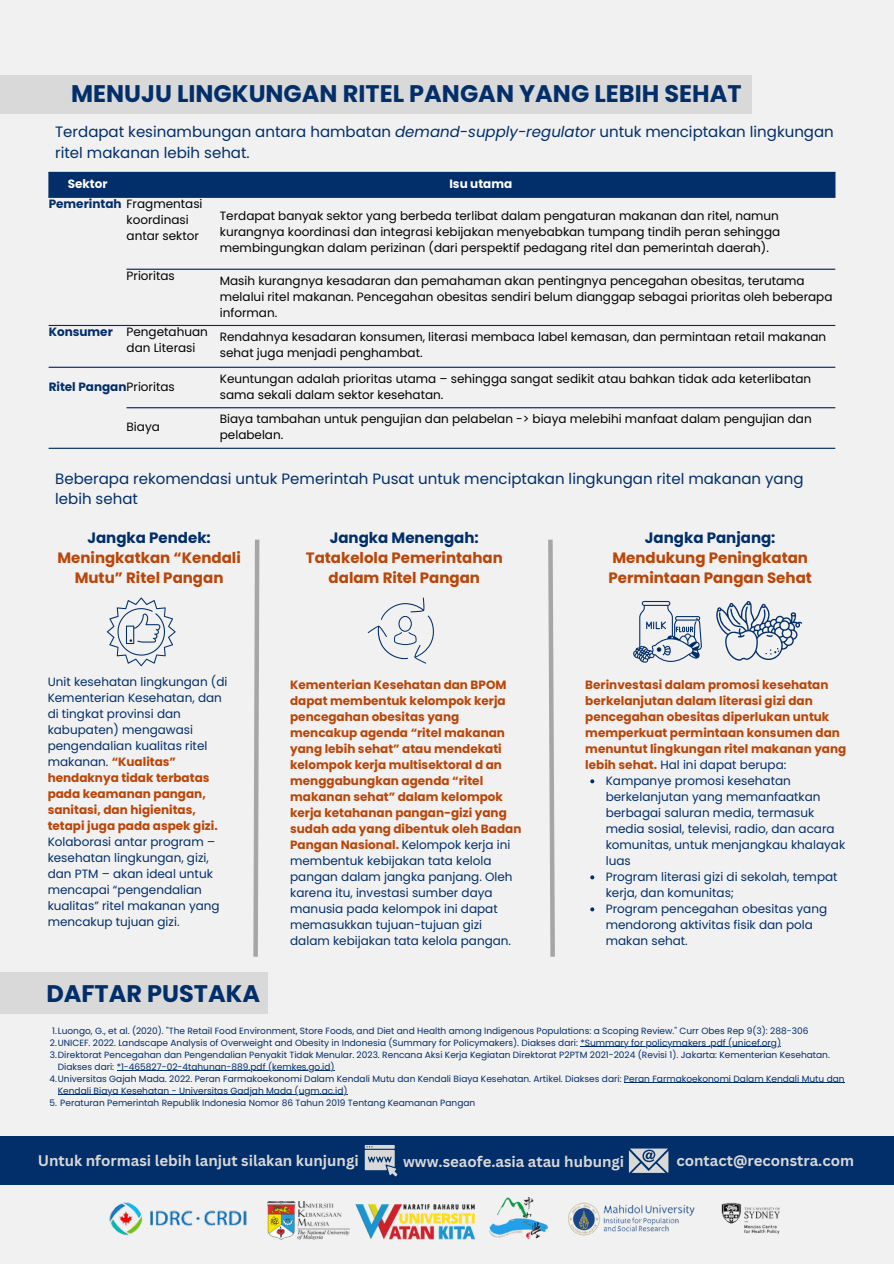
<style>
.page{position:relative;width:894px;height:1264px;background:#fff}
.page>*{position:absolute;margin:0;border:0;box-sizing:border-box;transform-origin:0 0}
.t1{font:700 24px "Poppins";color:#022e69}
.t2{font:15px/20.2px "Poppins";color:#022e69}
.t3{font:700 15px/20.2px "Poppins";color:#ba4609;text-align:center}
.t4{font:700 15px "Canva Sans";color:#d9d9d9}
.t5{font:12px/16px "Poppins";color:#000}
.t6{font:700 12px/16px "Poppins";color:#ba4609}
.t7{font:12px/16px "Poppins";color:#022e69}
.t8{font:700 12px "Poppins";color:#022e69}
.t9{font:700 12px "Poppins";color:#fff}
.t10{font:9px/12px "Poppins";color:#022e69}
.s1{font-style:italic}
.s2{font-weight:700;color:#022e69}
.s3{font-weight:400;color:#000}
.s4{color:#022e69}
.s5{font-weight:700;color:#ba4609}
.s6{font-weight:400;color:#022e69}
</style>
<div class="page">
<div style="left:0;top:0;width:893px;height:1263px;background:#f1f1f1"></div>
<svg style="left:716px;top:601px;width:86px;height:59px"></svg>
<svg style="left:633px;top:601px;width:68px;height:61px"></svg>
<svg style="left:107px;top:597px;width:68px;height:69px"></svg>
<svg style="left:253px;top:539px;width:7px;height:418px"></svg>
<img style="left:267px;top:1201px;width:207px;height:38px">
<img style="left:721px;top:1202px;width:59px;height:33px">
<img style="left:109px;top:1202px;width:138px;height:34px">
<img style="left:568px;top:1202px;width:127px;height:34px">
<img style="left:489px;top:1197px;width:58px;height:42px">
<svg style="left:548px;top:539px;width:7px;height:418px"></svg>
<div style="left:0;top:1136px;width:893px;height:48px;background:#022e69"></div>
<svg style="left:367px;top:597px;width:67px;height:66px"></svg>
<div style="left:0;top:76px;width:751px;height:38px;background:#d9d9d9"></div>
<div style="left:0;top:972px;width:267px;height:42px;background:#d9d9d9"></div>
<div style="left:49px;top:173px;width:786px;height:24px;background:#022e69"></div>
<hr style="left:49px;top:172px;width:786px;height:1px;background:#022e69">
<hr style="left:49px;top:197px;width:786px;height:1px;background:#022e69">
<hr style="left:126px;top:269px;width:709px;height:1px;background:#022e69">
<hr style="left:49px;top:325px;width:786px;height:1px;background:#022e69">
<hr style="left:49px;top:367px;width:786px;height:1px;background:#022e69">
<hr style="left:126px;top:407px;width:709px;height:1px;background:#022e69">
<hr style="left:49px;top:448px;width:786px;height:1px;background:#022e69">
<hr style="left:580px;top:1046px;width:201px;height:1px;background:#022e69">
<hr style="left:117px;top:1070px;width:217px;height:1px;background:#022e69">
<hr style="left:623px;top:1082px;width:221px;height:1px;background:#022e69">
<hr style="left:58px;top:1094px;width:289px;height:1px;background:#022e69">
<svg style="left:590px;top:779px;width:4px;height:4px"></svg>
<svg style="left:590px;top:875px;width:4px;height:4px"></svg>
<svg style="left:590px;top:907px;width:4px;height:4px"></svg>
<svg style="left:364px;top:1145px;width:33px;height:31px"></svg>
<svg style="left:628px;top:1148px;width:40px;height:24px"></svg>
<h4 class="t1" style="left:71px;top:77px;width:671px">MENUJU LINGKUNGAN RITEL PANGAN YANG LEBIH SEHAT</h4>
<p class="t2" style="left:55px;top:122px;width:780px">Terdapat kesinambungan antara hambatan <span class="s1">demand-supply-regulator</span> untuk menciptakan lingkungan ritel makanan lebih sehat.</p>
<p class="t9" style="left:68px;top:175px;width:41px">Sektor</p>
<p class="t9" style="left:449px;top:175px;width:64px">Isu utama</p>
<p class="t5" style="left:49px;top:195px;width:155px"><span class="s2">Pemerintah</span> Fragmentasi</p>
<p class="t5" style="left:126px;top:211px;width:74px">koordinasi antar sektor</p>
<p class="t5" style="left:220px;top:207px;width:562px;text-align:justify">Terdapat banyak sektor yang berbeda terlibat dalam pengaturan makanan dan ritel, namun kurangnya koordinasi dan integrasi kebijakan menyebabkan tumpang tindih peran sehingga membingungkan dalam perizinan (dari perspektif pedagang ritel dan pemerintah daerah).</p>
<p class="t5" style="left:126px;top:267px;width:50px">Prioritas</p>
<p class="t5" style="left:220px;top:272px;width:614px">Masih kurangnya kesadaran dan pemahaman akan pentingnya pencegahan obesitas, terutama melalui ritel makanan. Pencegahan obesitas sendiri belum dianggap sebagai prioritas oleh beberapa informan.</p>
<p class="t8" style="left:49px;top:323px;width:66px">Konsumer</p>
<p class="t5" style="left:126px;top:323px;width:83px">Pengetahuan dan Literasi</p>
<p class="t5" style="left:220px;top:329px;width:607px">Rendahnya kesadaran konsumen, literasi membaca label kemasan, dan permintaan retail makanan sehat juga menjadi penghambat.</p>
<p class="t8" style="left:49px;top:378px;width:128px">Ritel Pangan<span class="s3">Prioritas</span></p>
<h3 class="t5" style="left:220px;top:370px;width:592px">Keuntungan adalah prioritas utama – sehingga sangat sedikit atau bahkan tidak ada keterlibatan sama sekali dalam sektor kesehatan.</h3>
<h2 class="t5" style="left:126px;top:419px;width:35px">Biaya</h2>
<p class="t5" style="left:220px;top:411px;width:593px">Biaya tambahan untuk pengujian dan pelabelan -&gt; biaya melebihi manfaat dalam pengujian dan pelabelan.</p>
<p class="t2" style="left:55px;top:468px;width:749px">Beberapa rekomendasi untuk Pemerintah Pusat untuk menciptakan lingkungan ritel makanan yang lebih sehat</p>
<h1 class="t3" style="left:57px;top:527px;width:185px"><span class="s4">Jangka Pendek:<br></span>Meningkatkan “Kendali<br>Mutu” Ritel Pangan</h1>
<p class="t3" style="left:608px;top:527px;width:205px"><span class="s4">Jangka Panjang:<br></span>Mendukung Peningkatan<br>Permintaan Pangan Sehat</p>
<p class="t3" style="left:306px;top:527px;width:198px"><span class="s4">Jangka Menengah:<br></span>Tatakelola Pemerintahan dalam Ritel Pangan</p>
<p class="t7" style="left:48px;top:674px;width:181px">Unit kesehatan lingkungan (di<br>Kementerian Kesehatan, dan di tingkat provinsi dan kabupaten) mengawasi pengendalian kualitas ritel makanan. <span class="s5">“Kualitas” hendaknya tidak terbatas pada keamanan pangan, sanitasi, dan higienitas, tetapi juga pada aspek gizi.<br></span>Kolaborasi antar program – kesehatan lingkungan, gizi, dan PTM – akan ideal untuk mencapai “pengendalian kualitas” ritel makanan yang mencakup tujuan gizi.</p>
<p class="t6" style="left:290px;top:677px;width:233px">Kementerian Kesehatan dan BPOM dapat membentuk kelompok kerja pencegahan obesitas yang mencakup agenda “ritel makanan yang lebih sehat” atau mendekati kelompok kerja multisektoral d an menggabungkan agenda “ritel makanan sehat” dalam kelompok kerja ketahanan pangan-gizi yang sudah ada yang dibentuk oleh Badan<br>Pangan Nasional. <span class="s6">Kelompok kerja ini membentuk kebijakan tata kelola pangan dalam jangka panjang. Oleh karena itu, investasi sumber daya manusia pada kelompok ini dapat memasukkan tujuan-tujuan gizi dalam kebijakan tata kelola pangan.</span></p>
<p class="t6" style="left:585px;top:677px;width:262px">Berinvestasi dalam promosi kesehatan berkelanjutan dalam literasi gizi dan pencegahan obesitas diperlukan untuk memperkuat permintaan konsumen dan menuntut lingkungan ritel makanan yang lebih sehat. <span class="s6">Hal ini dapat berupa:</span></p>
<h2 class="t7" style="left:605px;top:773px;width:241px">Kampanye promosi kesehatan berkelanjutan yang memanfaatkan berbagai saluran media, termasuk media sosial, televisi, radio, dan acara komunitas, untuk menjangkau khalayak luas</h2>
<p class="t7" style="left:605px;top:869px;width:233px">Program literasi gizi di sekolah, tempat kerja, dan komunitas;</p>
<p class="t7" style="left:605px;top:901px;width:223px">Program pencegahan obesitas yang mendorong aktivitas fisik dan pola makan sehat.</p>
<h2 class="t1" style="left:46px;top:976px;width:215px">DAFTAR PUSTAKA</h2>
<p class="t10" style="left:52px;top:1024px;width:757px">1.Luongo, G., et al. (2020). "The Retail Food Environment, Store Foods, and Diet and Health among Indigenous Populations: a Scoping Review." Curr Obes Rep 9(3): 288-306</p>
<h2 class="t10" style="left:50px;top:1036px;width:732px">2.UNICEF. 2022. Landscape Analysis of Overweight and Obesity in Indonesia (Summary for Policymakers). Diakses dari: *Summary for policymakers .pdf (unicef.org)</h2>
<p class="t10" style="left:58px;top:1048px;width:773px;text-indent:-8px">3.Direktorat Pencegahan dan Pengendalian Penyakit Tidak Menular. 2023. Rencana Aksi Kerja Kegiatan Direktorat P2PTM 2021-2024 (Revisi 1). Jakarta: Kementerian Kesehatan.<br>Diakses dari: *1-465827-02-4tahunan-889.pdf (kemkes.go.id)</p>
<h4 class="t10" style="left:49px;top:1072px;width:796px">4.Universitas Gajah Mada. 2022. Peran Farmakoekonomi Dalam Kendali Mutu dan Kendali Biaya Kesehatan. Artikel. Diakses dari: Peran Farmakoekonomi Dalam Kendali Mutu dan</h4>
<p class="t10" style="left:58px;top:1084px;width:291px">Kendali Biaya Kesehatan - Universitas Gadjah Mada (ugm.ac.id)</p>
<p class="t10" style="left:49px;top:1096px;width:427px">5. Peraturan Pemerintah Republik Indonesia Nomor 86 Tahun 2019 Tentang Keamanan Pangan</p>
<h2 class="t4" style="left:38px;top:1150px;width:322px">Untuk nformasi lebih lanjut silakan kunjungi</h2>
<h2 class="t4" style="left:403px;top:1150px;width:222px">www.seaofe.asia atau hubungi</h2>
<p class="t4" style="left:676px;top:1150px;width:179px">contact@reconstra.com</p>
</div>
